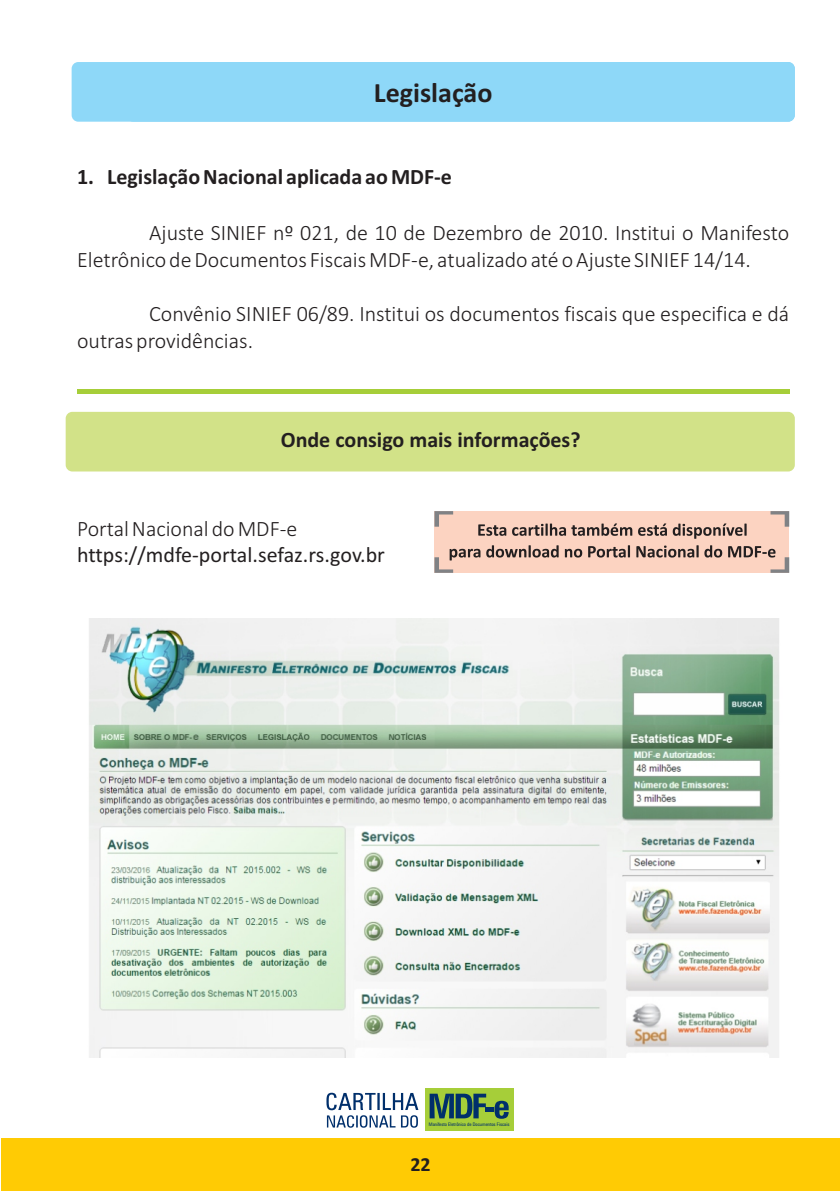
<style>
.page{position:relative;width:840px;height:1191px;background:#fff}
.page>*{position:absolute;margin:0;border:0;box-sizing:border-box;transform-origin:0 0}
.t1{font:700 28px "Calibri";color:#231f20}
.t2{font:300 22px/26.8px "Calibri";color:#231f20}
.t3{font:700 22px "Calibri";color:#231f20}
.t4{font:22px "Calibri";color:#231f20}
.t5{font:700 20px "Calibri";color:#231f20}
.t6{font:condensed 4.8px "Zurich BT";color:#002f6b}
</style>
<div class="page">
<div style="left:66px;top:412px;width:728px;height:59px;background:#d2e288;border-radius:7px"></div>
<div style="left:72px;top:62px;width:722px;height:60px;background:#8ed8f8;border-radius:7px"></div>
<div style="left:1px;top:1138px;width:838px;height:52px;background:#ffcb04"></div>
<div style="left:77px;top:389px;width:711px;height:5px;background:#a6ce39"></div>
<svg style="left:434px;top:511px;width:354px;height:62px;background:#ddbaab"></svg>
<div style="left:424px;top:1088px;width:89px;height:42px;background:#a6ce39"></div>
<svg style="left:429px;top:1093px;width:57px;height:25px"></svg>
<div style="left:485px;top:1107px;width:8px;height:5px;background:#002f6b"></div>
<svg style="left:494px;top:1100px;width:14px;height:18px"></svg>
<svg style="left:326px;top:1092px;width:92px;height:35px"></svg>
<img style="left:89px;top:618px;width:690px;height:439px">
<p class="t1" style="left:373px;top:81px;width:120px">Legislação</p>
<p class="t3" style="left:77px;top:167px;width:376px">1. Legislação Nacional aplicada ao MDF-e</p>
<p class="t2" style="left:77px;top:221px;width:713px;text-indent:72px">Ajuste SINIEF nº 021, de 10 de Dezembro de 2010. Institui o Manifesto<br>Eletrônico de Documentos Fiscais MDF-e, atualizado até o Ajuste SINIEF 14/14.</p>
<p class="t2" style="left:77px;top:302px;width:713px;text-indent:72px">Convênio SINIEF 06/89. Institui os documentos fiscais que especifica e dá outras providências.</p>
<p class="t3" style="left:280px;top:431px;width:301px">Onde consigo mais informações?</p>
<p class="t2" style="left:77px;top:516px;width:222px">Portal Nacional do MDF-e</p>
<p class="t4" style="left:77px;top:546px;width:309px">https://mdfe-portal.sefaz.rs.gov.br</p>
<p class="t6" style="left:428px;top:1122px;width:82px">Manifesto Eletrônico de Documentos Fiscais</p>
<p class="t5" style="left:410px;top:1155px;width:22px">22</p>
</div>
